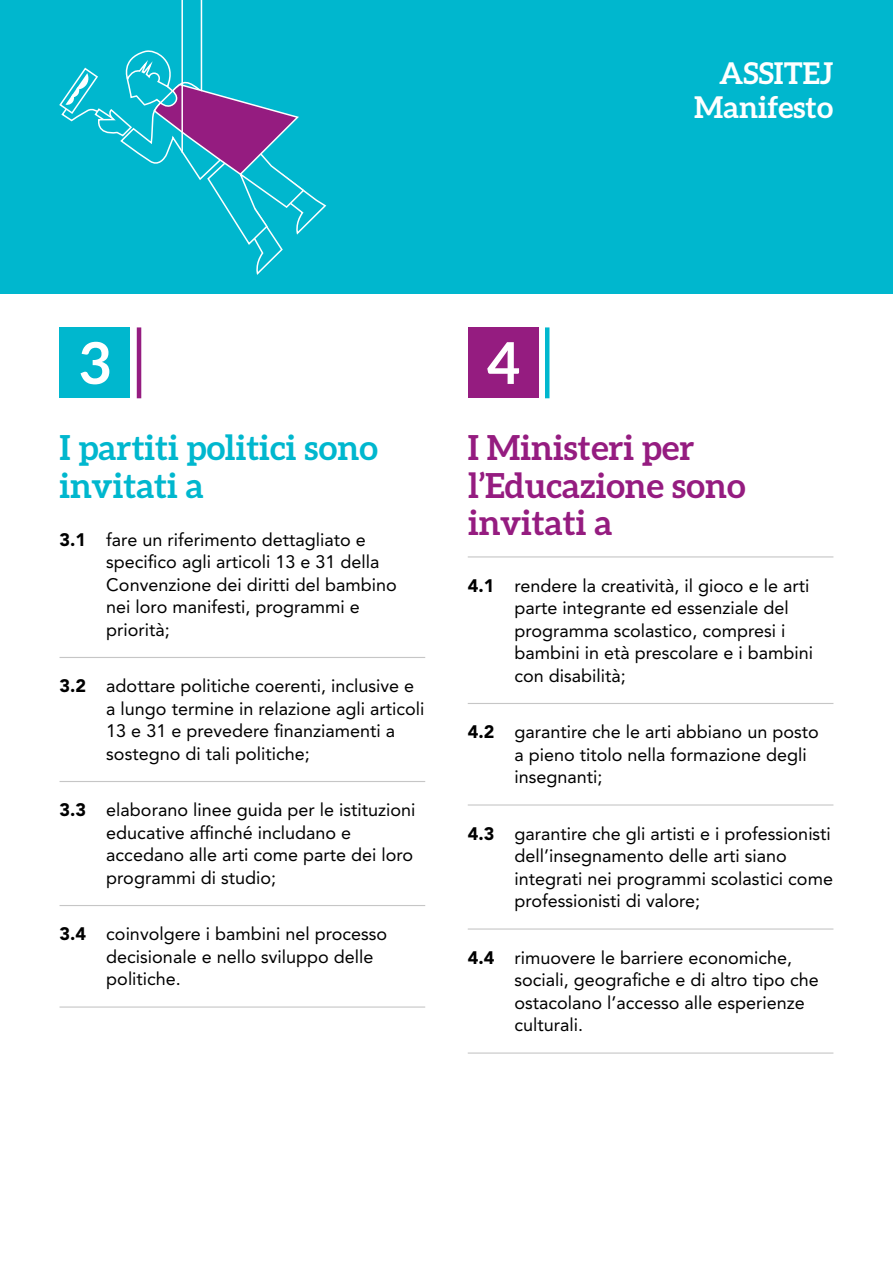
<style>
.page{position:relative;width:893px;height:1263px;background:#fff}
.page>*{position:absolute;margin:0;border:0;box-sizing:border-box;transform-origin:0 0}
.Footnote{font:700 57.75px "Aleo";color:#fff}
.Bullet_Paragraph{font:700 34.5px/37.5px "Aleo";color:#951c80}
.Heading_Large{font:700 34.5px/37.5px "Aleo";color:#00b7ce}
.Heading_Main{font:700 30px/34.5px "Aleo";color:#fff;text-align:right}
.Bullet_Paragraph-2{font:18px/22.5px "Avenir LT Std";color:#000}
.s1{font-weight:900}
</style>
<div class="page">
<div style="left:0;top:0;width:893px;height:293px;background:#00b7ce"></div>
<svg style="left:59px;top:48px;width:268px;height:227px"></svg>
<hr style="left:181px;top:0;width:2px;height:152px;background:#fff">
<hr style="left:201px;top:0;width:1px;height:91px;background:#fff">
<hr style="left:60px;top:657px;width:365px;height:1px;background:#c6c6c6">
<hr style="left:60px;top:781px;width:365px;height:1px;background:#c6c6c6">
<hr style="left:60px;top:905px;width:365px;height:1px;background:#c6c6c6">
<hr style="left:60px;top:1006px;width:365px;height:1px;background:#c6c6c6">
<hr style="left:468px;top:556px;width:365px;height:1px;background:#c6c6c6">
<hr style="left:468px;top:703px;width:365px;height:1px;background:#c6c6c6">
<hr style="left:468px;top:804px;width:365px;height:1px;background:#c6c6c6">
<hr style="left:468px;top:928px;width:365px;height:1px;background:#c6c6c6">
<hr style="left:468px;top:1052px;width:365px;height:2px;background:#c6c6c6">
<div style="left:60px;top:327px;width:70px;height:71px;background:#00b7ce"></div>
<div style="left:468px;top:327px;width:71px;height:71px;background:#951c80"></div>
<hr style="left:137px;top:327px;width:4px;height:71px;background:#951c80">
<hr style="left:545px;top:327px;width:4px;height:71px;background:#00b7ce">
<p class="Footnote" style="left:80px;top:330px;width:32px">3</p>
<p class="Footnote" style="left:486px;top:330px;width:35px">4</p>
<p class="Heading_Main" style="left:694px;top:55px;width:141px">ASSITEJ<br>Manifesto</p>
<p class="Heading_Large" style="left:60px;top:428px;width:320px">I partiti politici sono invitati a</p>
<p class="Bullet_Paragraph-2" style="left:106px;top:528px;width:292px;text-indent:-47px"><span class="s1">3.1</span> fare un riferimento dettagliato e specifico agli articoli 13 e 31 della<br>Convenzione dei diritti del bambino nei loro manifesti, programmi e priorità;</p>
<p class="Bullet_Paragraph-2" style="left:106px;top:675px;width:320px;text-indent:-47px"><span class="s1">3.2</span> adottare politiche coerenti, inclusive e a lungo termine in relazione agli articoli 13 e 31 e prevedere finanziamenti a sostegno di tali politiche;</p>
<p class="Bullet_Paragraph-2" style="left:106px;top:799px;width:311px;text-indent:-47px"><span class="s1">3.3</span> elaborano linee guida per le istituzioni educative affinché includano e accedano alle arti come parte dei loro programmi di studio;</p>
<p class="Bullet_Paragraph-2" style="left:106px;top:923px;width:282px;text-indent:-47px"><span class="s1">3.4</span> coinvolgere i bambini nel processo decisionale e nello sviluppo delle politiche.</p>
<p class="Bullet_Paragraph" style="left:468px;top:428px;width:279px">I Ministeri per l’Educazione sono invitati a</p>
<p class="Bullet_Paragraph-2" style="left:514px;top:574px;width:300px;text-indent:-47px"><span class="s1">4.1</span> rendere la creatività, il gioco e le arti parte integrante ed essenziale del programma scolastico, compresi i bambini in età prescolare e i bambini con disabilità;</p>
<p class="Bullet_Paragraph-2" style="left:514px;top:721px;width:306px;text-indent:-47px"><span class="s1">4.2</span> garantire che le arti abbiano un posto a pieno titolo nella formazione degli insegnanti;</p>
<p class="Bullet_Paragraph-2" style="left:514px;top:822px;width:320px;text-indent:-47px"><span class="s1">4.3</span> garantire che gli artisti e i professionisti dell’insegnamento delle arti siano integrati nei programmi scolastici come professionisti di valore;</p>
<p class="Bullet_Paragraph-2" style="left:514px;top:946px;width:306px;text-indent:-47px"><span class="s1">4.4</span> rimuovere le barriere economiche, sociali, geografiche e di altro tipo che ostacolano l’accesso alle esperienze culturali.</p>
</div>
